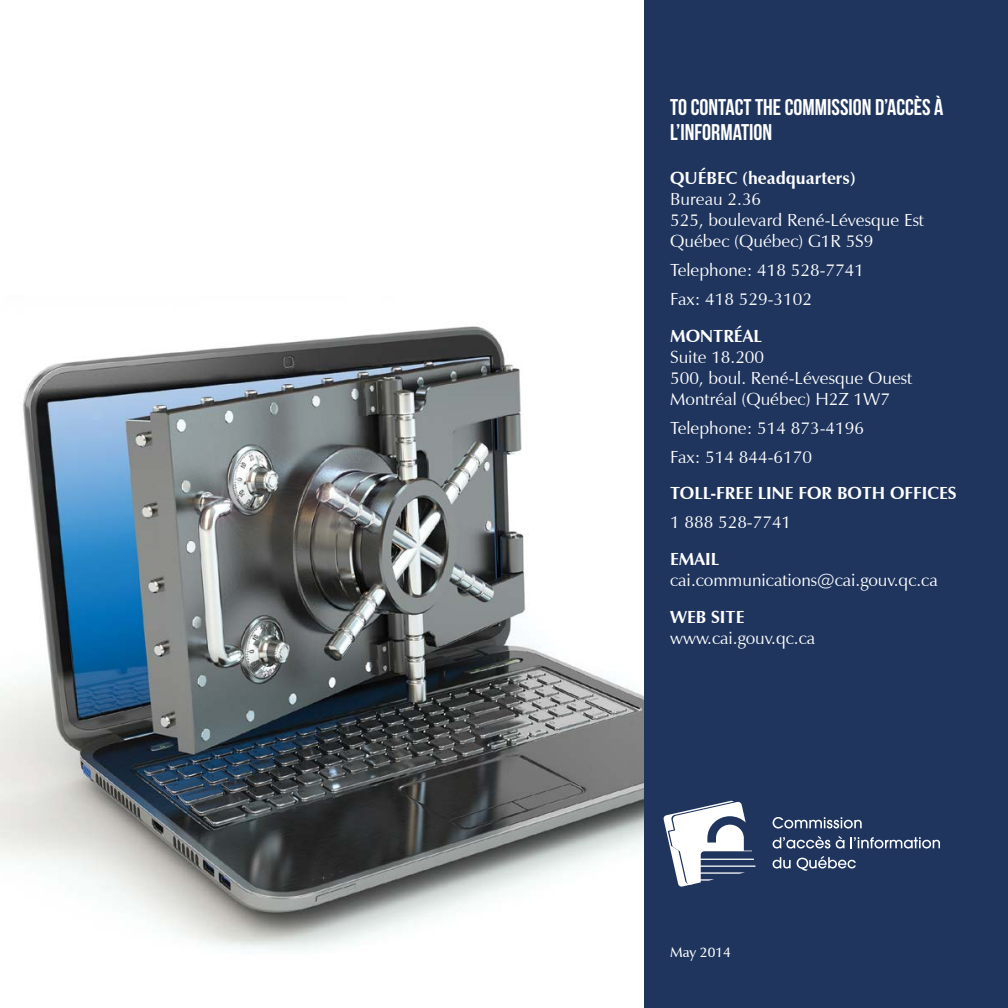
<style>
.page{position:relative;width:1008px;height:1008px;background:#fff}
.page>*{position:absolute;margin:0;border:0;box-sizing:border-box;transform-origin:0 0}
.t1{font:700 22.75px/24.5px "Bebas Neue";color:#fff}
.t2{font:17.5px/21px "Zapf Humanist 601 BT";color:#fff}
.t3{font:700 17.5px "Zapf Humanist 601 BT";color:#fff}
.t4{font:600 14px "Zapf Humanist 601 BT";color:#fff}
</style>
<div class="page">
<img style="left:0;top:326px;width:644px;height:624px">
<div style="left:644px;top:0;width:364px;height:1008px;background:#1f355e"></div>
<svg style="left:773px;top:817px;width:89px;height:12px"></svg>
<svg style="left:773px;top:836px;width:57px;height:13px"></svg>
<svg style="left:836px;top:836px;width:9px;height:13px"></svg>
<svg style="left:851px;top:837px;width:89px;height:12px"></svg>
<svg style="left:773px;top:857px;width:18px;height:12px"></svg>
<svg style="left:797px;top:856px;width:59px;height:15px"></svg>
<svg style="left:663px;top:801px;width:93px;height:86px"></svg>
<h1 class="t1" style="left:670px;top:95px;width:275px">TO CONTACT THE COMMISSION D’ACCÈS À<br>L’INFORMATION</h1>
<p class="t3" style="left:670px;top:168px;width:187px">QUÉBEC (headquarters)</p>
<p class="t2" style="left:670px;top:189px;width:255px">Bureau 2.36<br>525, boulevard René-Lévesque Est<br>Québec (Québec) G1R 5S9</p>
<p class="t2" style="left:670px;top:256px;width:195px;line-height:28.9px">Telephone: 418 528-7741<br>Fax: 418 529-3102</p>
<p class="t3" style="left:670px;top:325px;width:93px">MONTRÉAL</p>
<p class="t2" style="left:670px;top:346px;width:244px">Suite 18.200<br>500, boul. René-Lévesque Ouest<br>Montréal (Québec) H2Z 1W7</p>
<p class="t2" style="left:670px;top:413px;width:195px;line-height:28.9px">Telephone: 514 873-4196<br>Fax: 514 844-6170</p>
<p class="t3" style="left:670px;top:483px;width:288px">TOLL-FREE LINE FOR BOTH OFFICES</p>
<p class="t2" style="left:670px;top:512px;width:123px">1 888 528-7741</p>
<p class="t3" style="left:670px;top:548px;width:51px">EMAIL</p>
<p class="t2" style="left:670px;top:570px;width:269px">cai.communications@cai.gouv.qc.ca</p>
<p class="t3" style="left:670px;top:606px;width:76px">WEB SITE</p>
<p class="t2" style="left:670px;top:627px;width:147px">www.cai.gouv.qc.ca</p>
<p class="t4" style="left:670px;top:944px;width:62px">May 2014</p>
</div>
